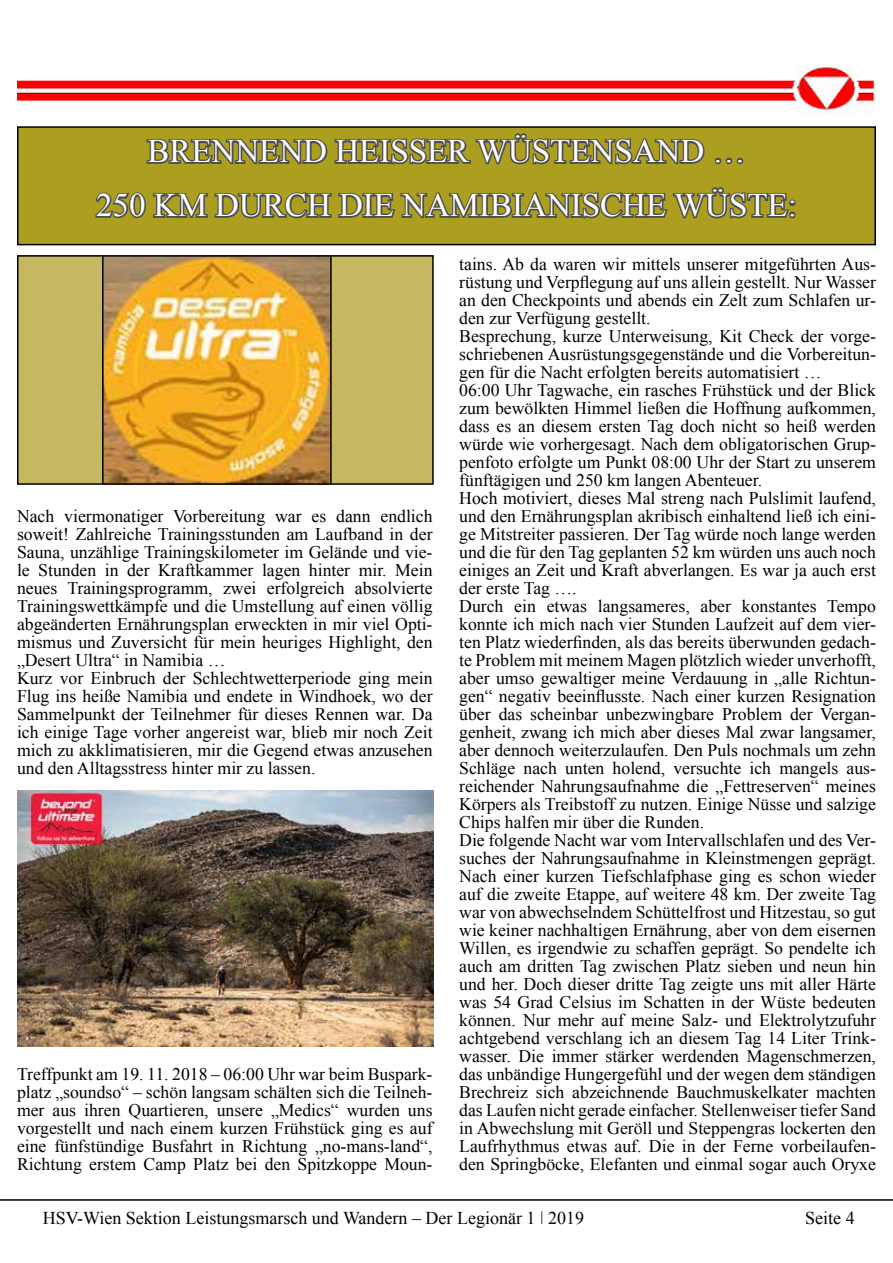
<style>
.page{position:relative;width:893px;height:1263px;background:#fff}
.page>*{position:absolute;margin:0;border:0;box-sizing:border-box;transform-origin:0 0}
.t1{font:33px/54px "Times New Roman";color:#fff;text-align:center}
.t2{font:18px "Times New Roman";color:#000}
.t3{font:17.7px/18px "Times New Roman";color:#000}
</style>
<div class="page">
<hr style="left:0;top:1199px;width:893px;height:2px;background:#000">
<img style="left:17px;top:64px;width:859px;height:51px">
<div style="left:18px;top:256px;width:415px;height:228px;background:#c6b860"></div>
<div style="left:17px;top:255px;width:417px;height:230px;border:2px solid #000"></div>
<div style="left:18px;top:127px;width:857px;height:118px;background:#ac9f1f"></div>
<svg style="left:146px;top:133px;width:559px;height:32px"></svg>
<svg style="left:714px;top:157px;width:30px;height:8px"></svg>
<svg style="left:95px;top:187px;width:701px;height:32px"></svg>
<div style="left:17px;top:126px;width:859px;height:119px;border:2px solid #000"></div>
<img style="left:105px;top:258px;width:224px;height:224px">
<div style="left:102px;top:255px;width:230px;height:230px;border:2px solid #000"></div>
<img style="left:17px;top:791px;width:417px;height:255px">
<h1 class="t1" style="left:96px;top:124px;width:702px">BRENNEND HEISSER WÜSTENSAND …<br>250 KM DURCH DIE NAMIBIANISCHE WÜSTE:</h1>
<p class="t3" style="left:17px;top:507px;width:417px">Nach viermonatiger Vorbereitung war es dann endlich soweit! Zahlreiche Trainingsstunden am Laufband in der Sauna, unzählige Trainingskilometer im Gelände und vie&shy;le Stunden in der Kraftkammer lagen hinter mir. Mein neues Trainingsprogramm, zwei erfolgreich absolvierte Trainingswettkämpfe und die Umstellung auf einen völlig abgeänderten Ernährungsplan erweckten in mir viel Opti&shy;mismus und Zuversicht für mein heuriges Highlight, den „Desert Ultra“ in Namibia …<br>Kurz vor Einbruch der Schlechtwetterperiode ging mein Flug ins heiße Namibia und endete in Windhoek, wo der Sammelpunkt der Teilnehmer für dieses Rennen war. Da ich einige Tage vorher angereist war, blieb mir noch Zeit mich zu akklimatisieren, mir die Gegend etwas anzusehen und den Alltagsstress hinter mir zu lassen.</p>
<p class="t3" style="left:17px;top:1065px;width:417px;text-align:justify">Treffpunkt am 19. 11. 2018 – 06:00 Uhr war beim Buspark&shy;platz „soundso“ – schön langsam schälten sich die Teilneh&shy;mer aus ihren Quartieren, unsere „Medics“ wurden uns vorgestellt und nach einem kurzen Frühstück ging es auf eine fünfstündige Busfahrt in Richtung „no-mans-land“, Richtung erstem Camp Platz bei den Spitzkoppe Moun-</p>
<p class="t3" style="left:459px;top:255px;width:418px">tains. Ab da waren wir mittels unserer mitgeführten Aus&shy;rüstung und Verpflegung auf uns allein gestellt. Nur Wasser an den Checkpoints und abends ein Zelt zum Schlafen ur&shy;den zur Verfügung gestellt.<br>Besprechung, kurze Unterweisung, Kit Check der vorge&shy;schriebenen Ausrüstungsgegenstände und die Vorbereitun&shy;gen für die Nacht erfolgten bereits automatisiert …<br>06:00 Uhr Tagwache, ein rasches Frühstück und der Blick zum bewölkten Himmel ließen die Hoffnung aufkommen, dass es an diesem ersten Tag doch nicht so heiß werden würde wie vorhergesagt. Nach dem obligatorischen Grup&shy;penfoto erfolgte um Punkt 08:00 Uhr der Start zu unserem fünftägigen und 250 km langen Abenteuer.<br>Hoch motiviert, dieses Mal streng nach Pulslimit laufend, und den Ernährungsplan akribisch einhaltend ließ ich eini&shy;ge Mitstreiter passieren. Der Tag würde noch lange werden und die für den Tag geplanten 52 km würden uns auch noch einiges an Zeit und Kraft abverlangen. Es war ja auch erst der erste Tag ….<br>Durch ein etwas langsameres, aber konstantes Tempo konnte ich mich nach vier Stunden Laufzeit auf dem vier&shy;ten Platz wiederfinden, als das bereits überwunden gedach&shy;te Problem mit meinem Magen plötzlich wieder unverhofft, aber umso gewaltiger meine Verdauung in „alle Richtun&shy;gen“ negativ beeinflusste. Nach einer kurzen Resignation über das scheinbar unbezwingbare Problem der Vergan&shy;genheit, zwang ich mich aber dieses Mal zwar langsamer, aber dennoch weiterzulaufen. Den Puls nochmals um zehn Schläge nach unten holend, versuchte ich mangels aus&shy;reichender Nahrungsaufnahme die „Fettreserven“ meines Körpers als Treibstoff zu nutzen. Einige Nüsse und salzige Chips halfen mir über die Runden.<br>Die folgende Nacht war vom Intervallschlafen und des Ver&shy;suches der Nahrungsaufnahme in Kleinstmengen geprägt.<br>Nach einer kurzen Tiefschlafphase ging es schon wieder auf die zweite Etappe, auf weitere 48 km. Der zweite Tag war von abwechselndem Schüttelfrost und Hitzestau, so gut wie keiner nachhaltigen Ernährung, aber von dem eisernen Willen, es irgendwie zu schaffen geprägt. So pendelte ich auch am dritten Tag zwischen Platz sieben und neun hin und her. Doch dieser dritte Tag zeigte uns mit aller Härte was 54 Grad Celsius im Schatten in der Wüste bedeuten können. Nur mehr auf meine Salz- und Elektrolytzufuhr achtgebend verschlang ich an diesem Tag 14 Liter Trink&shy;wasser. Die immer stärker werdenden Magenschmerzen, das unbändige Hungergefühl und der wegen dem ständigen Brechreiz sich abzeichnende Bauchmuskelkater machten das Laufen nicht gerade einfacher. Stellenweiser tiefer Sand in Abwechslung mit Geröll und Steppengras lockerten den Laufrhythmus etwas auf. Die in der Ferne vorbeilaufen&shy;den Springböcke, Elefanten und einmal sogar auch Oryxe</p>
<p class="t2" style="left:43px;top:1206px;width:543px">HSV-Wien Sektion Leistungsmarsch und Wandern – Der Legionär 1 2019</p>
<p class="t2" style="left:805px;top:1206px;width:51px">Seite 4</p>
</div>
